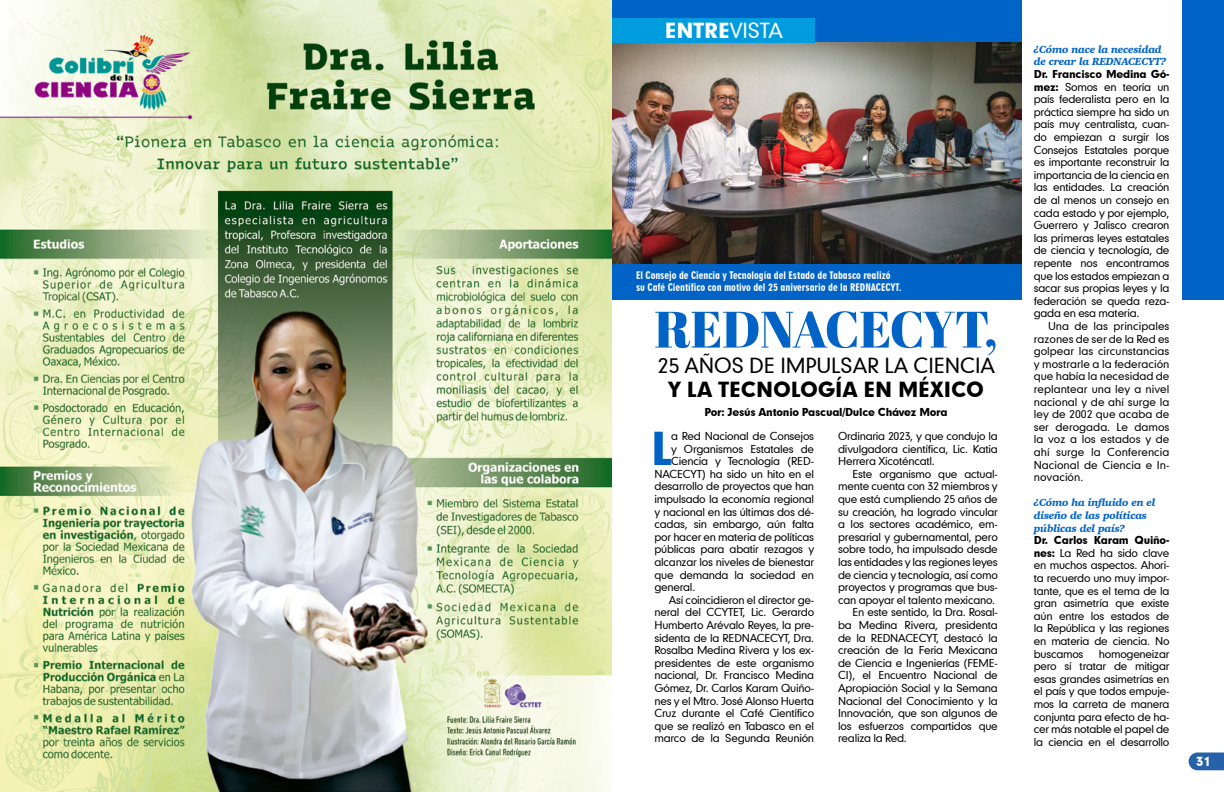
<style>
.page{position:relative;width:1224px;height:792px;background:#fff}
.page>*{position:absolute;margin:0;border:0;box-sizing:border-box;transform-origin:0 0}
.t1{font:51.1px "Abril Fatface";letter-spacing:-.01em;color:#0063c5}
.t2{font:43.5px "Geometric 706 BT Black B";color:#0063c5}
.t3{font:20px "Geometric 706 BT Medium B";letter-spacing:-.01em;color:#000}
.t4{font:20px "Geometric 706 BT Black B";letter-spacing:-.01em;color:#000}
.t5{font:20px "Geometric 706 BT Black B";letter-spacing:-.01em;color:#fff}
.t6{font:12px "Geometric 706 BT Black B";color:#fff}
.t7{font:10.5px/12.6px "Geometric 706 BT Medium B";letter-spacing:-.025em;color:#000;text-align:justify}
.t8{font:italic 900 10.5px/12.6px "Charter";letter-spacing:-.025em;color:#0063c5}
.t9{font:10.5px "Geometric 706 BT Black B";letter-spacing:-.025em;color:#000}
.t10{font:10px/12px "Geometric 706 BT Black Condensed B";color:#fff}
.s1{font-family:"Geometric 706 BT Medium B"}
.s2{font-family:"Geometric 706 BT Black B"}
</style>
<div class="page">
<div style="left:612px;top:0;width:612px;height:300px;background:#0063c5"></div>
<img style="left:612px;top:43px;width:410px;height:221px">
<div style="left:1022px;top:0;width:159px;height:749px;background:#fff"></div>
<svg style="left:1189px;top:753px;width:35px;height:17px"></svg>
<img style="left:0;top:0;width:612px;height:792px">
<div style="left:612px;top:18px;width:202px;height:25px;background:#009cde"></div>
<h3 class="t5" style="left:665px;top:17px;width:120px">ENTRE<span class="s1">VISTA</span></h3>
<p class="t10" style="left:636px;top:269px;width:267px">El Consejo de Ciencia y Tecnología del Estado de Tabasco realizó su Café Científico con motivo del 25 aniversario de la REDNACECYT.</p>
<h1 class="t1" style="left:655px;top:294px;width:345px">REDNACECYT,</h1>
<h3 class="t3" style="left:657px;top:352px;width:339px">25 AÑOS DE IMPULSAR LA CIENCIA</h3>
<h3 class="t4" style="left:668px;top:375px;width:318px">Y LA TECNOLOGÍA EN MÉXICO</h3>
<p class="t9" style="left:705px;top:405px;width:245px">Por: Jesús Antonio Pascual/Dulce Chávez Mora</p>
<h2 class="t2" style="left:651px;top:419px;width:23px">L</h2>
<p class="t7" style="left:671px;top:429px;width:145px">a Red Nacional de Consejos</p>
<p class="t7" style="left:671px;top:442px;width:145px">y Organismos Estatales de</p>
<p class="t7" style="left:671px;top:455px;width:145px">Ciencia y Tecnología (RED-</p>
<p class="t7" style="left:655px;top:467px;width:161px">NACECYT) ha sido un hito en el</p>
<p class="t7" style="left:655px;top:480px;width:161px">desarrollo de proyectos que han</p>
<p class="t7" style="left:655px;top:492px;width:161px">impulsado la economía regional</p>
<p class="t7" style="left:655px;top:505px;width:161px">y nacional en las últimas dos dé-</p>
<p class="t7" style="left:655px;top:518px;width:161px">cadas, sin embargo, aún falta</p>
<p class="t7" style="left:655px;top:530px;width:161px">por hacer en materia de políticas</p>
<p class="t7" style="left:655px;top:543px;width:161px">públicas para abatir rezagos y</p>
<p class="t7" style="left:655px;top:555px;width:161px">alcanzar los niveles de bienestar</p>
<p class="t7" style="left:655px;top:568px;width:161px">que demanda la sociedad en</p>
<p class="t7" style="left:655px;top:581px;width:42px">general.</p>
<p class="t7" style="left:669px;top:593px;width:147px">Así coincidieron el director ge-</p>
<p class="t7" style="left:655px;top:606px;width:161px">neral del CCYTET, Lic. Gerardo</p>
<p class="t7" style="left:655px;top:618px;width:161px">Humberto Arévalo Reyes, la pre-</p>
<p class="t7" style="left:655px;top:631px;width:161px">sidenta de la REDNACECYT, Dra.</p>
<p class="t7" style="left:655px;top:644px;width:161px">Rosalba Medina Rivera y los ex-</p>
<p class="t7" style="left:655px;top:656px;width:161px">presidentes de este organismo</p>
<p class="t7" style="left:655px;top:669px;width:161px">nacional, Dr. Francisco Medina</p>
<p class="t7" style="left:655px;top:681px;width:161px">Gómez, Dr. Carlos Karam Quiño-</p>
<p class="t7" style="left:655px;top:694px;width:161px">nes y el Mtro. José Alonso Huerta</p>
<p class="t7" style="left:655px;top:707px;width:161px">Cruz durante el Café Científico</p>
<p class="t7" style="left:655px;top:719px;width:161px">que se realizó en Tabasco en el</p>
<p class="t7" style="left:655px;top:732px;width:161px">marco de la Segunda Reunión</p>
<p class="t7" style="left:838px;top:429px;width:161px">Ordinaria 2023, y que condujo la divulgadora científica, Lic. Katia Herrera Xicoténcatl.</p>
<p class="t7" style="left:852px;top:467px;width:147px">Este organismo que actual-</p>
<p class="t7" style="left:838px;top:480px;width:161px">mente cuenta con 32 miembros y</p>
<p class="t7" style="left:838px;top:492px;width:161px">que está cumpliendo 25 años de</p>
<p class="t7" style="left:838px;top:505px;width:161px">su creación, ha logrado vincular</p>
<p class="t7" style="left:838px;top:518px;width:161px">a los sectores académico, em-</p>
<p class="t7" style="left:838px;top:530px;width:161px">presarial y gubernamental, pero</p>
<p class="t7" style="left:838px;top:543px;width:161px">sobre todo, ha impulsado desde</p>
<p class="t7" style="left:838px;top:555px;width:161px">las entidades y las regiones leyes</p>
<p class="t7" style="left:838px;top:568px;width:161px">de ciencia y tecnología, así como</p>
<p class="t7" style="left:838px;top:581px;width:161px">proyectos y programas que bus-</p>
<p class="t7" style="left:838px;top:593px;width:159px">can apoyar el talento mexicano.</p>
<p class="t7" style="left:852px;top:606px;width:147px">En este sentido, la Dra. Rosal-</p>
<p class="t7" style="left:838px;top:618px;width:161px">ba Medina Rivera, presidenta</p>
<p class="t7" style="left:838px;top:631px;width:161px">de la REDNACECYT, destacó la</p>
<p class="t7" style="left:838px;top:644px;width:161px">creación de la Feria Mexicana</p>
<p class="t7" style="left:838px;top:656px;width:161px">de Ciencia e Ingenierías (FEME-</p>
<p class="t7" style="left:838px;top:669px;width:161px">CI), el Encuentro Nacional de</p>
<p class="t7" style="left:838px;top:681px;width:161px">Apropiación Social y la Semana</p>
<p class="t7" style="left:838px;top:694px;width:161px">Nacional del Conocimiento y la</p>
<p class="t7" style="left:838px;top:707px;width:161px">Innovación, que son algunos de</p>
<p class="t7" style="left:838px;top:719px;width:161px">los esfuerzos compartidos que</p>
<p class="t7" style="left:838px;top:732px;width:70px">realiza la Red.</p>
<p class="t8" style="left:1034px;top:43px;width:134px">¿Cómo nace la necesidad de crear la REDNACECYT?</p>
<p class="t9" style="left:1034px;top:67px;width:137px">Dr. Francisco Medina Gó-</p>
<p class="t7" style="left:1034px;top:80px;width:137px"><span class="s2">mez:</span> Somos en teoría un país federalista pero en la práctica siempre ha sido un país muy centralista, cuan&shy;do empiezan a surgir los Consejos Estatales porque es importante reconstruir la importancia de la ciencia en las entidades. La creación de al menos un consejo en cada estado y por ejemplo, Guerrero y Jalisco crearon las primeras leyes estatales de ciencia y tecnología, de repente nos encontramos que los estados empiezan a sacar sus propias leyes y la federación se queda reza&shy;gada en esa materia.</p>
<p class="t7" style="left:1034px;top:319px;width:137px;text-indent:14px">Una de las principales razones de ser de la Red es golpear las circunstancias y mostrarle a la federación que había la necesidad de replantear una ley a nivel nacional y de ahí surge la ley de 2002 que acaba de ser derogada. Le damos la voz a los estados y de ahí surge la Conferencia Nacional de Ciencia e In&shy;novación.</p>
<p class="t8" style="left:1034px;top:496px;width:123px">¿Cómo ha influido en el diseño de las políticas públicas del país?</p>
<p class="t9" style="left:1034px;top:533px;width:137px">Dr. Carlos Karam Quiño-</p>
<p class="t7" style="left:1034px;top:546px;width:137px"><span class="s2">nes:</span> La Red ha sido clave en muchos aspectos. Ahori&shy;ta recuerdo uno muy impor&shy;tante, que es el tema de la gran asimetría que existe aún entre los estados de la República y las regiones en materia de ciencia. No buscamos</p>
<p class="t7" style="left:1034px;top:647px;width:137px;text-indent:65px">homogeneizar pero sí tratar de mitigar esas grandes asimetrías en el país y que todos empuje&shy;mos la carreta de manera conjunta para efecto de ha&shy;cer más notable el papel de la ciencia en el desarrollo</p>
<p class="t6" style="left:1196px;top:753px;width:16px">31</p>
</div>
